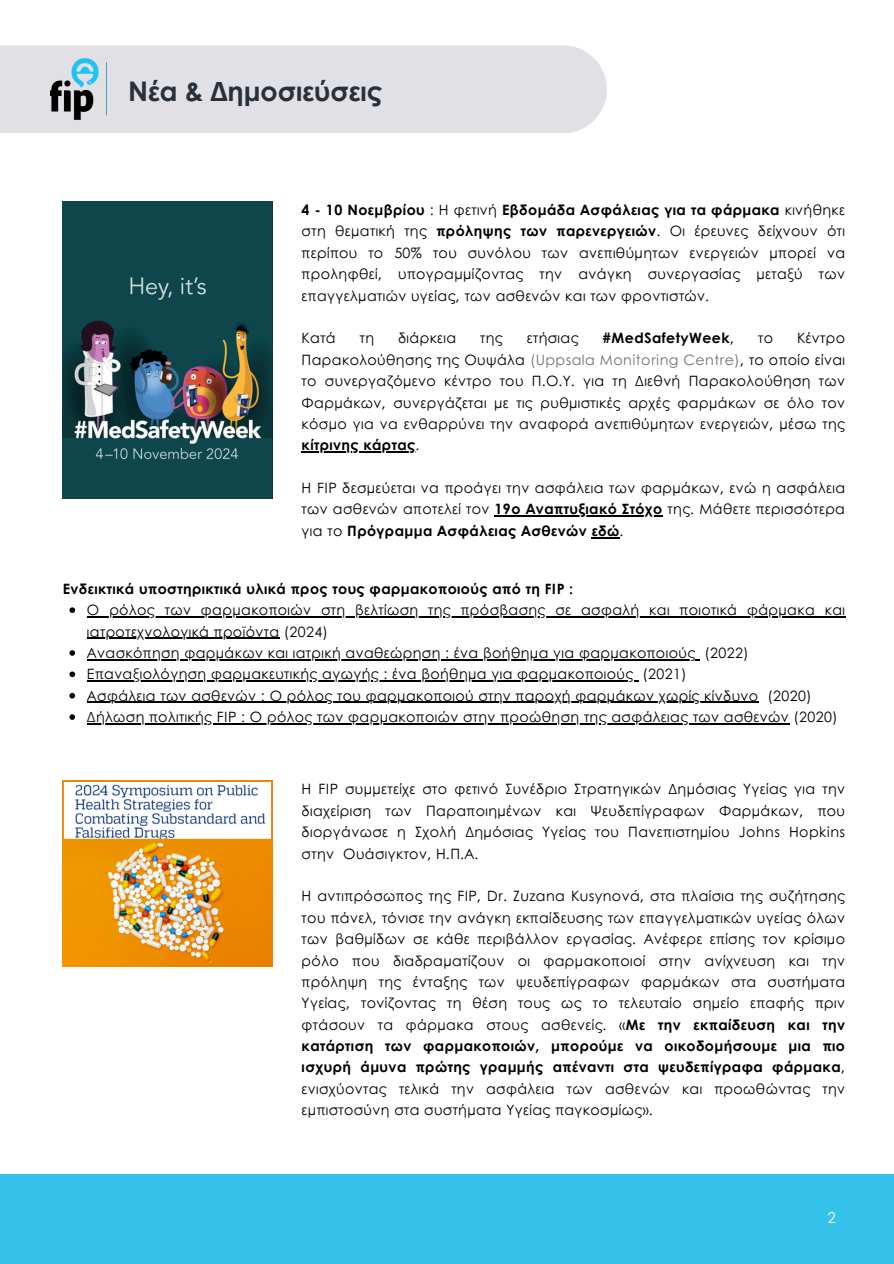
<style>
.page{position:relative;width:894px;height:1264px;background:#fff}
.page>*{position:absolute;margin:0;border:0;box-sizing:border-box;transform-origin:0 0}
.t1{font:700 27px "Century Gothic";color:#293039}
.t2{font:15px "Century Gothic";color:#fff}
.t3{font:14.25px/21.3px "Century Gothic";letter-spacing:.03em;color:#000;text-align:justify}
.t4{font:700 14.25px "Century Gothic";letter-spacing:.03em;color:#000}
.s1{font-weight:700}
.s2{font-weight:400}
.s3{color:#737373}
</style>
<div class="page">
<div style="left:0;top:1174px;width:893px;height:89px;background:#34c1ea"></div>
<div style="left:0;top:45px;width:606px;height:88px;background:#e1e1e5"></div>
<img style="left:50px;top:45px;width:57px;height:88px">
<hr style="left:301px;top:451px;width:114px;height:1px;background:#000">
<hr style="left:494px;top:515px;width:168px;height:1px;background:#000">
<svg style="left:591px;top:537px;width:28px;height:1px"></svg>
<img style="left:63px;top:201px;width:209px;height:297px">
<svg style="left:69px;top:607px;width:6px;height:6px"></svg>
<hr style="left:87px;top:616px;width:758px;height:1px;background:#000">
<hr style="left:87px;top:637px;width:192px;height:2px;background:#000">
<svg style="left:69px;top:650px;width:6px;height:5px"></svg>
<hr style="left:87px;top:659px;width:608px;height:1px;background:#000">
<svg style="left:69px;top:671px;width:6px;height:6px"></svg>
<hr style="left:87px;top:680px;width:546px;height:1px;background:#000">
<svg style="left:69px;top:693px;width:6px;height:5px"></svg>
<hr style="left:87px;top:702px;width:671px;height:1px;background:#000">
<svg style="left:69px;top:714px;width:6px;height:6px"></svg>
<hr style="left:87px;top:723px;width:702px;height:1px;background:#000">
<svg style="left:63px;top:780px;width:209px;height:60px"></svg>
<img style="left:63px;top:840px;width:209px;height:126px">
<p class="t1" style="left:128px;top:71px;width:255px">Νέα &amp; Δημοσιεύσεις</p>
<p class="t3" style="left:301px;top:199px;width:544px"><span class="s1">4 - 10 Νοεμβρίου</span> : Η φετινή <span class="s1">Eβδομάδα Ασφάλειας για τα φάρμακα</span> κινήθηκε στη θεματική της <span class="s1">πρόληψης των παρενεργειών</span>. Οι έρευνες δείχνουν ότι περίπου το 50% του συνόλου των ανεπιθύμητων ενεργειών μπορεί να προληφθεί, υπογραμμίζοντας την ανάγκη συνεργασίας μεταξύ των επαγγελματιών υγείας, των ασθενών και των φροντιστών.</p>
<p class="t3" style="left:301px;top:327px;width:36px">Κατά</p>
<p class="t3" style="left:359px;top:327px;width:16px">τη</p>
<p class="t3" style="left:398px;top:327px;width:60px">διάρκεια</p>
<p class="t3" style="left:480px;top:327px;width:24px">της</p>
<p class="t3" style="left:526px;top:327px;width:53px">ετήσιας</p>
<p class="t4" style="left:602px;top:327px;width:133px">#MedSafetyWeek<span class="s2">,</span></p>
<p class="t3" style="left:757px;top:327px;width:16px">το</p>
<p class="t3" style="left:301px;top:327px;width:544px;text-indent:495px">Κέντρο Παρακολούθησης της Ουψάλα <span class="s3">(Uppsala Monitoring Centre)</span>, το οποίο είναι το συνεργαζόμενο κέντρο του Π.Ο.Υ. για τη Διεθνή Παρακολούθηση των Φαρμάκων, συνεργάζεται με τις ρυθμιστικές αρχές φαρμάκων σε όλο τον κόσμο για να ενθαρρύνει την αναφορά ανεπιθύμητων ενεργειών, μέσω της</p>
<p class="t4" style="left:301px;top:434px;width:119px">κίτρινης κάρτας<span class="s2">.</span></p>
<p class="t3" style="left:301px;top:476px;width:544px">Η FIP δεσμεύεται να προάγει την ασφάλεια των φαρμάκων, ενώ η ασφάλεια των ασθενών αποτελεί τον <span class="s1">19ο Αναπτυξιακό Στόχο</span> της. Μάθετε περισσότερα</p>
<p class="t4" style="left:301px;top:520px;width:323px"><span class="s2">για το</span> Πρόγραμμα Ασφάλειας Ασθενών εδώ<span class="s2">.</span></p>
<h2 class="t4" style="left:63px;top:578px;width:512px">Eνδεικτικά υποστηρικτικά υλικά προς τους φαρμακοποιούς από τη FIP :</h2>
<p class="t3" style="left:87px;top:598px;width:759px">Ο ρόλος των φαρμακοποιών στη βελτίωση της πρόσβασης σε ασφαλή και ποιοτικά φάρμακα και</p>
<p class="t3" style="left:87px;top:620px;width:609px">ιατροτεχνολογικά προϊόντα (2024)<br>Ανασκόπηση φαρμάκων και ιατρική αναθεώρηση : ένα βοήθημα για φαρμακοποιούς</p>
<p class="t3" style="left:704px;top:641px;width:46px">(2022)</p>
<p class="t3" style="left:87px;top:663px;width:548px">Επαναξιολόγηση φαρμακευτικής αγωγής : ένα βοήθημα για φαρμακοποιούς</p>
<p class="t3" style="left:87px;top:663px;width:672px;text-indent:555px">(2021)<br>Ασφάλεια των ασθενών : Ο ρόλος του φαρμακοποιού στην παροχή φαρμάκων χωρίς κίνδυνο</p>
<p class="t3" style="left:87px;top:684px;width:752px;text-indent:680px">(2020)<br>Δήλωση πολιτικής FIP : Ο ρόλος των φαρμακοποιών στην προώθηση της ασφάλειας των ασθενών (2020)</p>
<p class="t3" style="left:301px;top:778px;width:544px">Η FIP συμμετείχε στο φετινό Συνέδριο Στρατηγικών Δημόσιας Υγείας για την διαχείριση των Παραποιημένων και Ψευδεπίγραφων Φαρμάκων, που διοργάνωσε η Σχολή Δημόσιας Υγείας του Πανεπιστημίου Johns Hopkins στην Ουάσιγκτον, Η.Π.Α.</p>
<p class="t3" style="left:301px;top:884px;width:544px">Η αντιπρόσωπος της FIP, Dr. Zuzana Kusynová, στα πλαίσια της συζήτησης του πάνελ, τόνισε την ανάγκη εκπαίδευσης των επαγγελματικών υγείας όλων των βαθμίδων σε κάθε περιβάλλον εργασίας. Ανέφερε επίσης τον κρίσιμο ρόλο που διαδραματίζουν οι φαρμακοποιοί στην ανίχνευση και την πρόληψη της ένταξης των ψευδεπίγραφων φαρμάκων στα συστήματα Υγείας, τονίζοντας τη θέση τους ως το τελευταίο σημείο επαφής πριν φτάσουν τα φάρμακα στους ασθενείς. «<span class="s1">Με την εκπαίδευση και την κατάρτιση των φαρμακοποιών, μπορούμε να οικοδομήσουμε μια πιο ισχυρή άμυνα πρώτης γραμμής απέναντι στα ψευδεπίγραφα φάρμακα</span>, ενισχύοντας τελικά την ασφάλεια των ασθενών και προωθώντας την εμπιστοσύνη στα συστήματα Υγείας παγκοσμίως».</p>
<h1 class="t2" style="left:827px;top:1206px;width:10px">2</h1>
</div>
